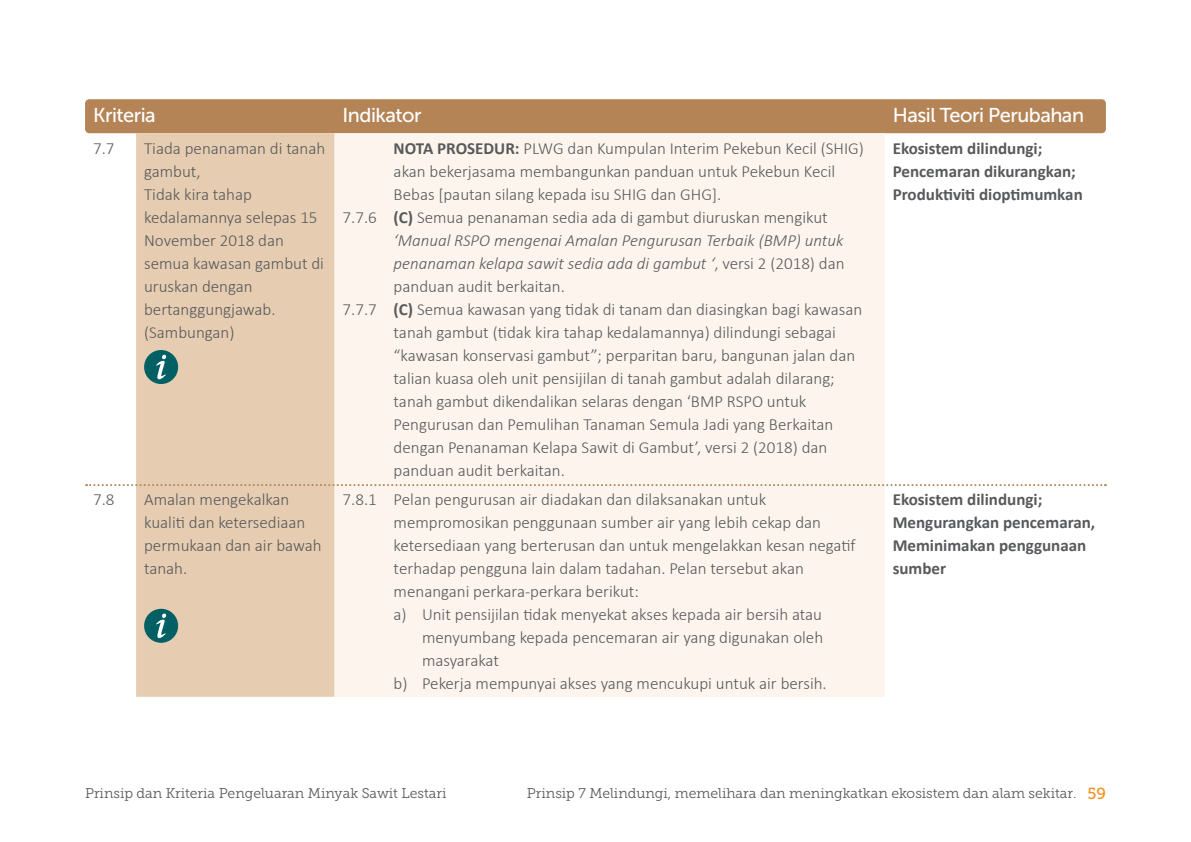
<style>
.page{position:relative;width:1191px;height:842px;background:#fff}
.page>*{position:absolute;margin:0;border:0;box-sizing:border-box;transform-origin:0 0}
.t1{font:20px "Museo Sans 500";letter-spacing:-.025em;color:#fff}
.t2{font:300 17px/23px "Calibri";color:#58595b}
.t3{font:700 17px/23px "Calibri";color:#58595b}
.t4{font:italic 300 17px "Calibri";color:#58595b}
.t5{font:14px "Museo Slab 300";color:#58595b}
.s1{font-weight:700}
.s2{font-style:normal}
.s3{font-family:"Museo Slab 500";font-size:16px;color:#f78f1e}
</style>
<div class="page">
<div style="left:85px;top:99px;width:1021px;height:34px;background:#b48456;border-radius:4px"></div>
<div style="left:136px;top:133px;width:198px;height:564px;background:#e6cdb2"></div>
<div style="left:334px;top:133px;width:550px;height:564px;background:#fdf5ed"></div>
<div style="left:144px;top:350px;width:34px;height:34px;background:#025f63;border-radius:50%"></div>
<svg style="left:156px;top:355px;width:10px;height:24px"></svg>
<div style="left:144px;top:609px;width:34px;height:34px;background:#025f63;border-radius:50%"></div>
<svg style="left:156px;top:613px;width:10px;height:25px"></svg>
<svg style="left:86px;top:484px;width:1020px;height:2px;background:#dfc7b0"></svg>
<p class="t1" style="left:93px;top:104px;width:64px">Kriteria</p>
<p class="t1" style="left:342px;top:104px;width:81px">Indikator</p>
<p class="t1" style="left:892px;top:104px;width:193px">Hasil Teori Perubahan</p>
<p class="t2" style="left:93px;top:137px;width:23px">7.7</p>
<p class="t2" style="left:144px;top:137px;width:183px">Tiada penanaman di tanah gambut,<br>Tidak kira tahap kedalamannya selepas 15<br>November 2018 dan semua kawasan gambut di uruskan dengan bertanggungjawab. (Sambungan)</p>
<p class="t2" style="left:394px;top:137px;width:472px"><span class="s1">NOTA PROSEDUR:</span> PLWG dan Kumpulan Interim Pekebun Kecil (SHIG)</p>
<p class="t3" style="left:892px;top:137px;width:192px">Ekosistem dilindungi;<br>Pencemaran dikurangkan;<br>Produktiviti dioptimumkan</p>
<p class="t2" style="left:394px;top:160px;width:443px">akan bekerjasama membangunkan panduan untuk Pekebun Kecil</p>
<p class="t2" style="left:394px;top:183px;width:329px">Bebas [pautan silang kepada isu SHIG dan GHG].</p>
<p class="t2" style="left:342px;top:206px;width:487px">7.7.6 <span class="s1">(C)</span> Semua penanaman sedia ada di gambut diuruskan mengikut</p>
<p class="t4" style="left:394px;top:230px;width:451px">‘Manual RSPO mengenai Amalan Pengurusan Terbaik (BMP) untuk</p>
<p class="t4" style="left:394px;top:253px;width:452px">penanaman kelapa sawit sedia ada di gambut ‘<span class="s2">, versi 2 (2018) dan</span></p>
<p class="t2" style="left:394px;top:275px;width:173px">panduan audit berkaitan.</p>
<p class="t2" style="left:342px;top:298px;width:521px">7.7.7 <span class="s1">(C)</span> Semua kawasan yang tidak di tanam dan diasingkan bagi kawasan</p>
<p class="t2" style="left:394px;top:321px;width:444px">tanah gambut (tidak kira tahap kedalamannya) dilindungi sebagai</p>
<p class="t2" style="left:394px;top:344px;width:463px">“kawasan konservasi gambut”; perparitan baru, bangunan jalan dan</p>
<p class="t2" style="left:394px;top:367px;width:442px">talian kuasa oleh unit pensijilan di tanah gambut adalah dilarang;</p>
<p class="t2" style="left:394px;top:390px;width:414px">tanah gambut dikendalikan selaras dengan ‘BMP RSPO untuk</p>
<p class="t2" style="left:394px;top:413px;width:441px">Pengurusan dan Pemulihan Tanaman Semula Jadi yang Berkaitan</p>
<p class="t2" style="left:394px;top:436px;width:435px">dengan Penanaman Kelapa Sawit di Gambut’, versi 2 (2018) dan</p>
<p class="t2" style="left:394px;top:459px;width:173px">panduan audit berkaitan.</p>
<p class="t2" style="left:93px;top:487px;width:23px">7.8</p>
<p class="t2" style="left:144px;top:487px;width:179px">Amalan mengekalkan kualiti dan ketersediaan permukaan dan air bawah tanah.</p>
<p class="t2" style="left:342px;top:487px;width:425px">7.8.1 Pelan pengurusan air diadakan dan dilaksanakan untuk</p>
<p class="t2" style="left:394px;top:510px;width:429px">mempromosikan penggunaan sumber air yang lebih cekap dan</p>
<p class="t2" style="left:394px;top:533px;width:463px">ketersediaan yang berterusan dan untuk mengelakkan kesan negatif</p>
<p class="t2" style="left:394px;top:556px;width:412px">terhadap pengguna lain dalam tadahan. Pelan tersebut akan</p>
<p class="t2" style="left:394px;top:579px;width:247px">menangani perkara-perkara berikut:</p>
<p class="t2" style="left:394px;top:602px;width:430px">a) Unit pensijilan tidak menyekat akses kepada air bersih atau</p>
<p class="t2" style="left:422px;top:625px;width:403px">menyumbang kepada pencemaran air yang digunakan oleh</p>
<p class="t2" style="left:422px;top:648px;width:79px">masyarakat</p>
<p class="t2" style="left:394px;top:671px;width:434px">b) Pekerja mempunyai akses yang mencukupi untuk air bersih.</p>
<p class="t3" style="left:892px;top:488px;width:204px">Ekosistem dilindungi;<br>Mengurangkan pencemaran,<br>Meminimakan penggunaan sumber</p>
<p class="t5" style="left:85px;top:785px;width:363px">Prinsip dan Kriteria Pengeluaran Minyak Sawit Lestari</p>
<p class="t5" style="left:527px;top:785px;width:580px">Prinsip 7 Melindungi, memelihara dan meningkatkan ekosistem dan alam sekitar. <span class="s3">59</span></p>
</div>
